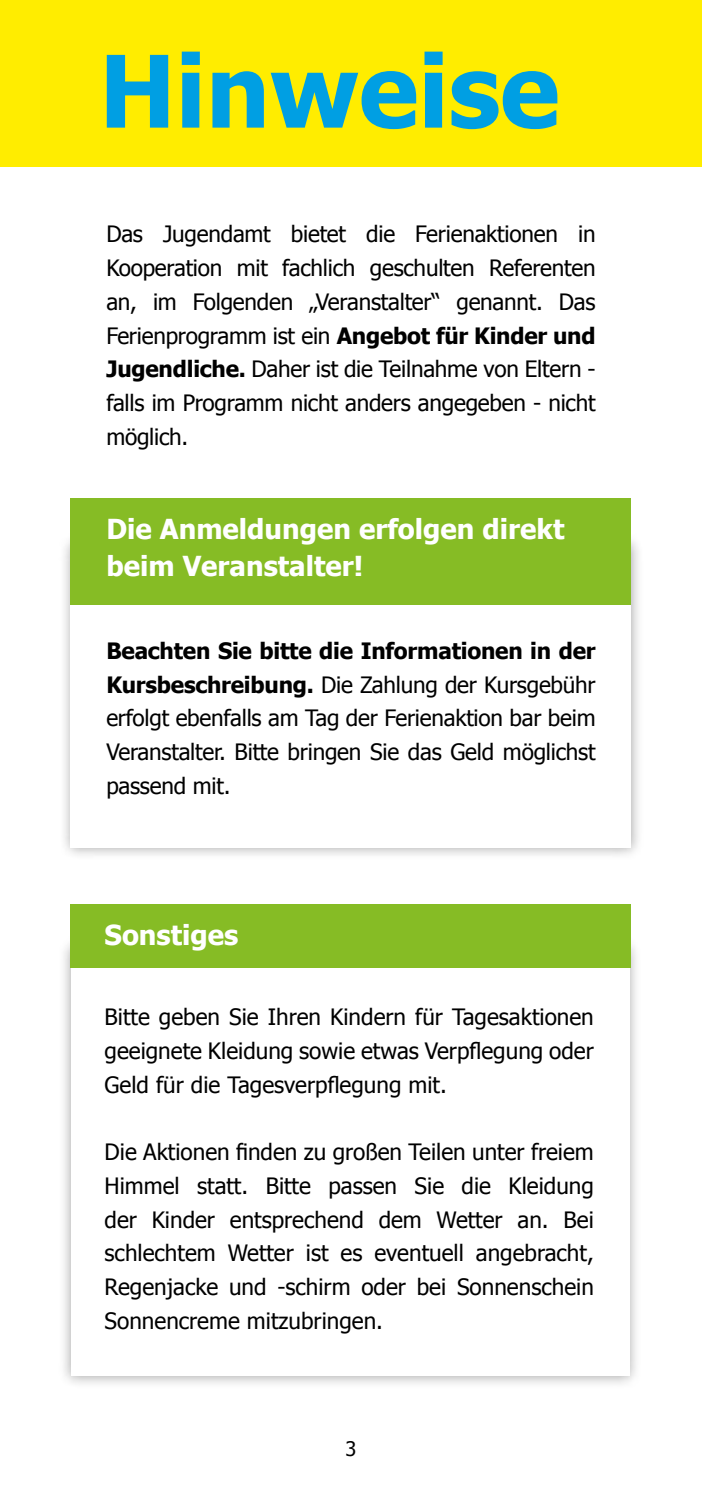
<style>
.page{position:relative;width:702px;height:1489px;background:#fff}
.page>*{position:absolute;margin:0;border:0;box-sizing:border-box;transform-origin:0 0}
.t1{font:700 100px "Tahoma";color:#009fe3}
.t2{font:700 27.5px/37.5px "Tahoma";color:#fff}
.t3{font:22.5px/33.8px "Tahoma";letter-spacing:-.01em;color:#000;text-align:justify}
.t4{font:20px "Tahoma";color:#000}
.s1{font-weight:700}
</style>
<div class="page">
<div style="left:0;top:0;width:702px;height:167px;background:#ffed00"></div>
<div style="left:58px;top:531px;width:585px;height:329px;background:#000;opacity:.35"></div>
<div style="left:71px;top:544px;width:560px;height:303px;background:#fff"></div>
<div style="left:71px;top:498px;width:560px;height:106px;background:#86bc25"></div>
<div style="left:58px;top:934px;width:584px;height:454px;background:#000;opacity:.35"></div>
<div style="left:71px;top:947px;width:558px;height:428px;background:#fff"></div>
<div style="left:71px;top:904px;width:560px;height:63px;background:#86bc25"></div>
<p class="t1" style="left:99px;top:21px;width:462px">Hinweise</p>
<p class="t3" style="left:106px;top:216px;width:491px">Das Jugendamt bietet die Ferienaktionen in Kooperation mit fachlich geschulten Referenten an, im Folgenden „Veranstalter“ genannt. Das Ferienprogramm ist ein <span class="s1">Angebot für Kinder und Jugendliche.</span> Daher ist die Teilnahme von Eltern - falls im Programm nicht anders angegeben - nicht möglich.</p>
<p class="t2" style="left:106px;top:508px;width:459px">Die Anmeldungen erfolgen direkt beim Veranstalter!</p>
<p class="t3" style="left:106px;top:632px;width:491px"><span class="s1">Beachten Sie bitte die Informationen in der Kursbeschreibung.</span> Die Zahlung der Kursgebühr erfolgt ebenfalls am Tag der Ferienaktion bar beim Veranstalter. Bitte bringen Sie das Geld möglichst passend mit.</p>
<p class="t2" style="left:105px;top:914px;width:135px">Sonstiges</p>
<p class="t3" style="left:105px;top:998px;width:490px">Bitte geben Sie Ihren Kindern für Tagesaktionen geeignete Kleidung sowie etwas Verpflegung oder Geld für die Tagesverpflegung mit.</p>
<p class="t3" style="left:105px;top:1133px;width:491px">Die Aktionen finden zu großen Teilen unter freiem Himmel statt. Bitte passen Sie die Kleidung der Kinder entsprechend dem Wetter an. Bei schlechtem Wetter ist es eventuell angebracht, Regenjacke und -schirm oder bei Sonnenschein Sonnencreme mitzubringen.</p>
<p class="t4" style="left:345px;top:1435px;width:12px">3</p>
</div>
